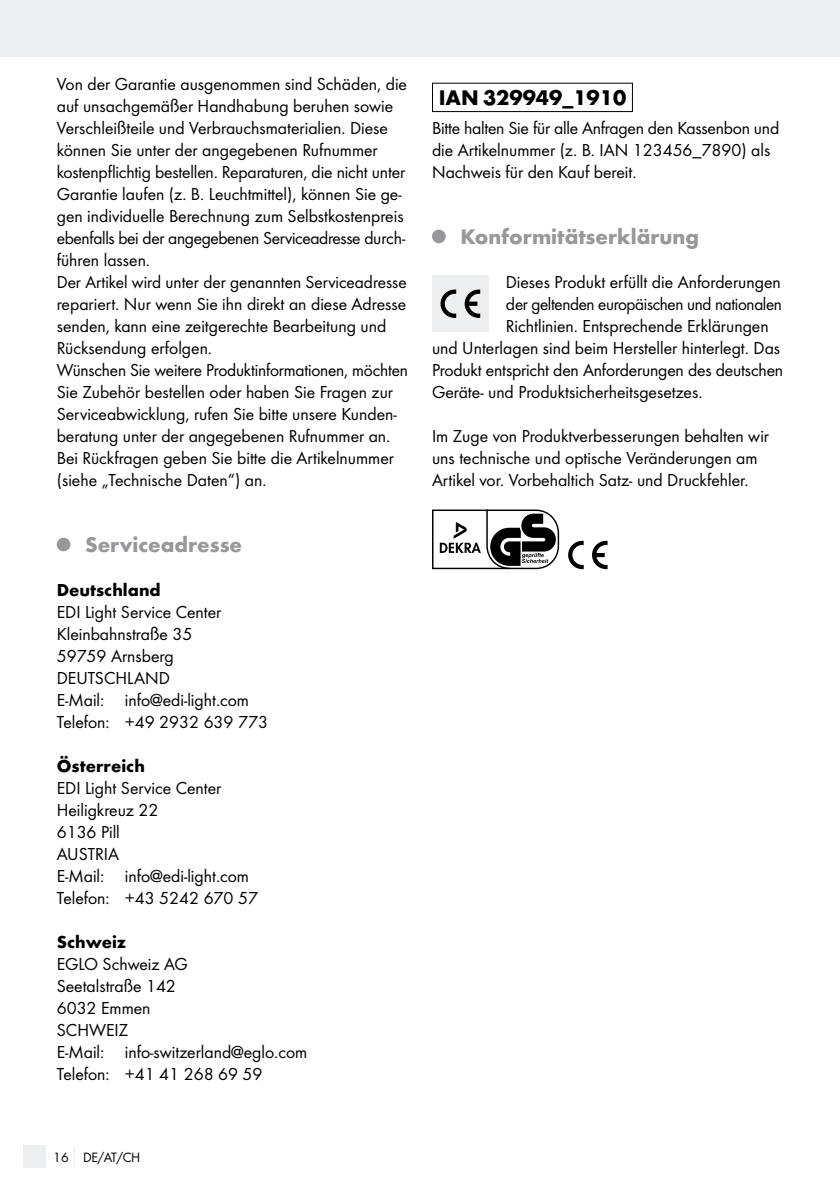
<style>
.page{position:relative;width:840px;height:1191px;background:#fff}
.page>*{position:absolute;margin:0;border:0;box-sizing:border-box;transform-origin:0 0}
.t1{font:700 22px "Futura";color:#97979c}
.t2{font:700 22px "Futura";color:#000}
.t3{font:18px/22px "Futura Boo";color:#000}
.t4{font:18px "Futura Boo";letter-spacing:-.02em;color:#000}
.t5{font:700 18px "Futura";color:#000}
.t6{font:14px "Futura Boo";letter-spacing:-.03em;color:#000}
</style>
<div class="page">
<div style="left:0;top:0;width:839px;height:57px;background:#eceeef"></div>
<div style="left:23px;top:1145px;width:22px;height:23px;background:#eceeef"></div>
<svg style="left:74px;top:1146px;width:1px;height:22px"></svg>
<div style="left:57px;top:538px;width:13px;height:13px;background:#97979c;border-radius:50%"></div>
<div style="left:432px;top:83px;width:200px;height:29px;border:1px solid #000"></div>
<div style="left:432px;top:230px;width:13px;height:13px;background:#97979c;border-radius:50%"></div>
<div style="left:432px;top:275px;width:56px;height:57px;background:#eceeef"></div>
<svg style="left:464px;top:289px;width:16px;height:29px"></svg>
<svg style="left:440px;top:289px;width:16px;height:29px"></svg>
<svg style="left:432px;top:509px;width:127px;height:61px"></svg>
<svg style="left:568px;top:541px;width:15px;height:28px"></svg>
<svg style="left:592px;top:541px;width:15px;height:28px"></svg>
<p class="t3" style="left:57px;top:73px;width:352px">Von der Garantie ausgenommen sind Schäden, die auf unsachgemäßer Handhabung beruhen sowie Verschleißteile und Verbrauchsmaterialien. Diese können Sie unter der angegebenen Rufnummer kostenpflichtig bestellen. Reparaturen, die nicht unter Garantie laufen (z. B. Leuchtmittel), können Sie ge&shy;gen individuelle Berechnung zum Selbstkostenpreis ebenfalls bei der angegebenen Serviceadresse durch&shy;führen lassen.<br>Der Artikel wird unter der genannten Serviceadresse repariert. Nur wenn Sie ihn direkt an diese Adresse senden, kann eine zeitgerechte Bearbeitung und Rücksendung erfolgen.<br>Wü nschen Sie weitere Produktinformationen, möchten Sie Zubehör bestellen oder haben Sie Fragen zur Serviceabwicklung, rufen Sie bitte unsere Kunden&shy;beratung unter der angegebenen Rufnummer an.<br>Bei Rückfragen geben Sie bitte die Artikelnummer (siehe „Technische Daten“) an.</p>
<p class="t1" style="left:85px;top:531px;width:158px">Serviceadresse</p>
<p class="t5" style="left:57px;top:579px;width:105px">Deutschland</p>
<p class="t3" style="left:57px;top:601px;width:212px">EDI Light Service Center<br>Kleinbahnstraße 35<br>59759 Arnsberg<br>DEUTSCHLAND<br>E-Mail: info@edi-light.com<br>Telefon: +49 2932 639 773</p>
<p class="t5" style="left:57px;top:755px;width:90px">Österreich</p>
<p class="t3" style="left:57px;top:777px;width:203px">EDI Light Service Center<br>Heiligkreuz 22<br>6136 Pill<br>AUSTRIA<br>E-Mail: info@edi-light.com<br>Telefon: +43 5242 670 57</p>
<p class="t5" style="left:57px;top:931px;width:71px">Schweiz</p>
<p class="t3" style="left:57px;top:953px;width:252px">EGLO Schweiz AG<br>Seetalstraße 142<br>6032 Emmen<br>SCHWEIZ<br>E-Mail: info-switzerland@eglo.com<br>Telefon: +41 41 268 69 59</p>
<p class="t2" style="left:438px;top:84px;width:189px">IAN 329949_1910</p>
<p class="t3" style="left:432px;top:117px;width:349px">Bitte halten Sie fü r alle Anfragen den Kassenbon und die Artikelnummer (z. B. IAN 123456_7890) als<br>Nachweis fü r den Kauf bereit.</p>
<p class="t1" style="left:460px;top:223px;width:240px">Konformitätserklärung</p>
<p class="t3" style="left:505px;top:271px;width:276px">Dieses Produkt erfüllt die Anforderungen</p>
<p class="t4" style="left:505px;top:293px;width:277px">der geltenden europäischen und nationalen</p>
<p class="t3" style="left:505px;top:315px;width:264px">Richtlinien. Entsprechende Erklärungen</p>
<p class="t3" style="left:432px;top:337px;width:349px">und Unterlagen sind beim Hersteller hinterlegt. Das</p>
<p class="t3" style="left:432px;top:359px;width:352px">Produkt entspricht den Anforderungen des deutschen</p>
<p class="t3" style="left:432px;top:381px;width:272px">Geräte- und Produktsicherheitsgesetzes.</p>
<p class="t3" style="left:432px;top:425px;width:338px">Im Zuge von Produktverbesserungen behalten wir uns technische und optische Veränderungen am<br>Artikel vor. Vorbehaltich Satz- und Druckfehler.</p>
<p class="t6" style="left:53px;top:1149px;width:88px">16 DE/AT/CH</p>
</div>
